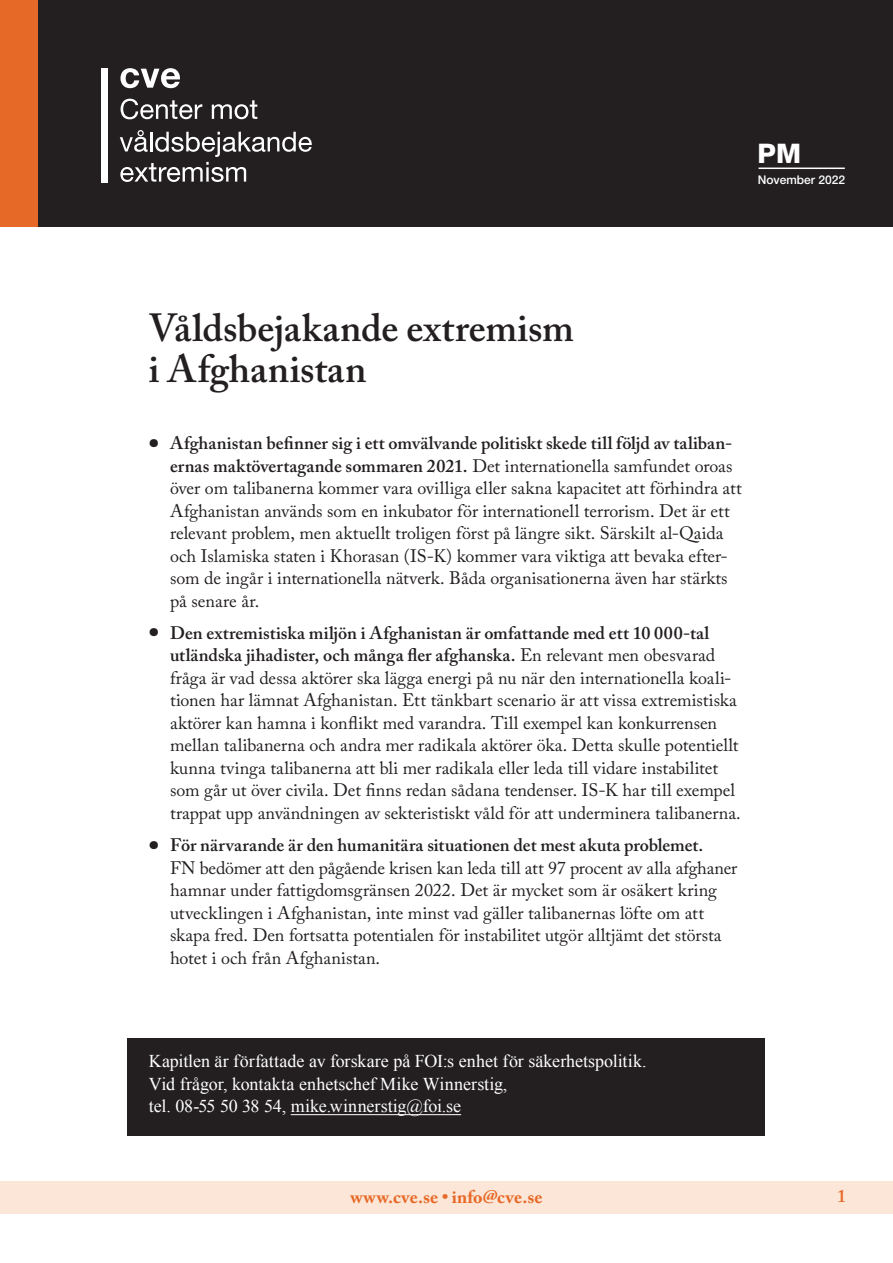
<style>
.page{position:relative;width:893px;height:1263px;background:#fff}
.page>*{position:absolute;margin:0;border:0;box-sizing:border-box;transform-origin:0 0}
.RUBRIK_1{font:600 39px/40.5px "Adobe Caslon Pro";color:#231f20}
.t1{font:800 27px "Helvetica Neue LT Std";color:#fff}
.t2{font:18px/22.5px "Adobe Caslon Pro";color:#231f20}
.Brödtext_CVE{font:18px/22.5px "Times New Roman";letter-spacing:-.005em;color:#fff}
.t3{font:700 18px "Adobe Caslon Pro";letter-spacing:.01em;color:#e76927}
.t4{font:600 18px "Adobe Caslon Pro";color:#e76927}
.t5{font:500 12px "Helvetica Neue LT Std";color:#fff}
.s1{font-weight:700;font-size:30px}
.s2{font-weight:600}
</style>
<div class="page">
<div style="left:37px;top:0;width:856px;height:227px;background:#231f20"></div>
<div style="left:101px;top:68px;width:7px;height:114px;background:#fff"></div>
<svg style="left:120px;top:68px;width:60px;height:20px"></svg>
<svg style="left:121px;top:99px;width:81px;height:20px"></svg>
<svg style="left:212px;top:100px;width:45px;height:19px"></svg>
<svg style="left:120px;top:130px;width:192px;height:52px"></svg>
<div style="left:0;top:0;width:37px;height:227px;background:#e76927"></div>
<hr style="left:759px;top:168px;width:86px;height:1px;background:#fff">
<div style="left:0;top:1181px;width:893px;height:32px;background:#fce4d3"></div>
<div style="left:128px;top:1037px;width:637px;height:98px;background:#231f20"></div>
<hr style="left:291px;top:1114px;width:170px;height:1px;background:#fff">
<h2 class="t1" style="left:757px;top:137px;width:45px">PM</h2>
<p class="t5" style="left:758px;top:172px;width:89px">November 2022</p>
<p class="RUBRIK_1" style="left:149px;top:308px;width:427px">Våldsbejakande extremism i Afghanistan</p>
<p class="t2" style="left:170px;top:432px;width:573px;text-indent:-21px"><span class="s1">•</span> <span class="s2">Afghanistan befinner sig i ett omvälvande politiskt skede till följd av taliban&shy;ernas maktövertagande sommaren 2021.</span> Det internationella samfundet oroas över om talibanerna kommer vara ovilliga eller sakna kapacitet att förhindra att Afghanistan används som en inkubator för internationell terrorism. Det är ett relevant problem, men aktuellt troligen först på längre sikt. Särskilt al-Qaida och Islamiska staten i Khorasan (IS-K) kommer vara viktiga att bevaka efter&shy;som de ingår i internationella nätverk. Båda organisationerna även har stärkts på senare år.</p>
<p class="t2" style="left:170px;top:621px;width:572px;text-indent:-21px"><span class="s1">•</span> <span class="s2">Den extremistiska miljön i Afghanistan är omfattande med ett 10 000-tal utländska jihadister, och många fler afghanska.</span> En relevant men obesvarad fråga är vad dessa aktörer ska lägga energi på nu när den internationella koali&shy;tionen har lämnat Afghanistan. Ett tänkbart scenario är att vissa extremistiska aktörer kan hamna i konflikt med varandra. Till exempel kan konkurrensen mellan talibanerna och andra mer radikala aktörer öka. Detta skulle potentiellt kunna tvinga talibanerna att bli mer radikala eller leda till vidare instabilitet som går ut över civila. Det finns redan sådana tendenser. IS-K har till exempel trappat upp användningen av sekteristiskt våld för att underminera talibanerna.</p>
<p class="t2" style="left:170px;top:834px;width:569px;text-indent:-21px"><span class="s1">•</span> <span class="s2">För närvarande är den humanitära situationen det mest akuta problemet.<br></span>FN bedömer att den pågående krisen kan leda till att 97 procent av alla afghaner hamnar under fattigdomsgränsen 2022. Det är mycket som är osäkert kring utvecklingen i Afghanistan, inte minst vad gäller talibanernas löfte om att skapa fred. Den fortsatta potentialen för instabilitet utgör alltjämt det största hotet i och från Afghanistan.</p>
<p class="Brödtext_CVE" style="left:149px;top:1049px;width:499px">Kapitlen är författade av forskare på FOI:s enhet för säkerhetspolitik.<br>Vid frågor, kontakta enhetschef Mike Winnerstig,<br>tel. 08-55 50 38 54, mike.winnerstig@foi.se</p>
<p class="t3" style="left:350px;top:1186px;width:194px">www.cve.se • info@cve.se</p>
<p class="t4" style="left:837px;top:1185px;width:10px">1</p>
</div>
